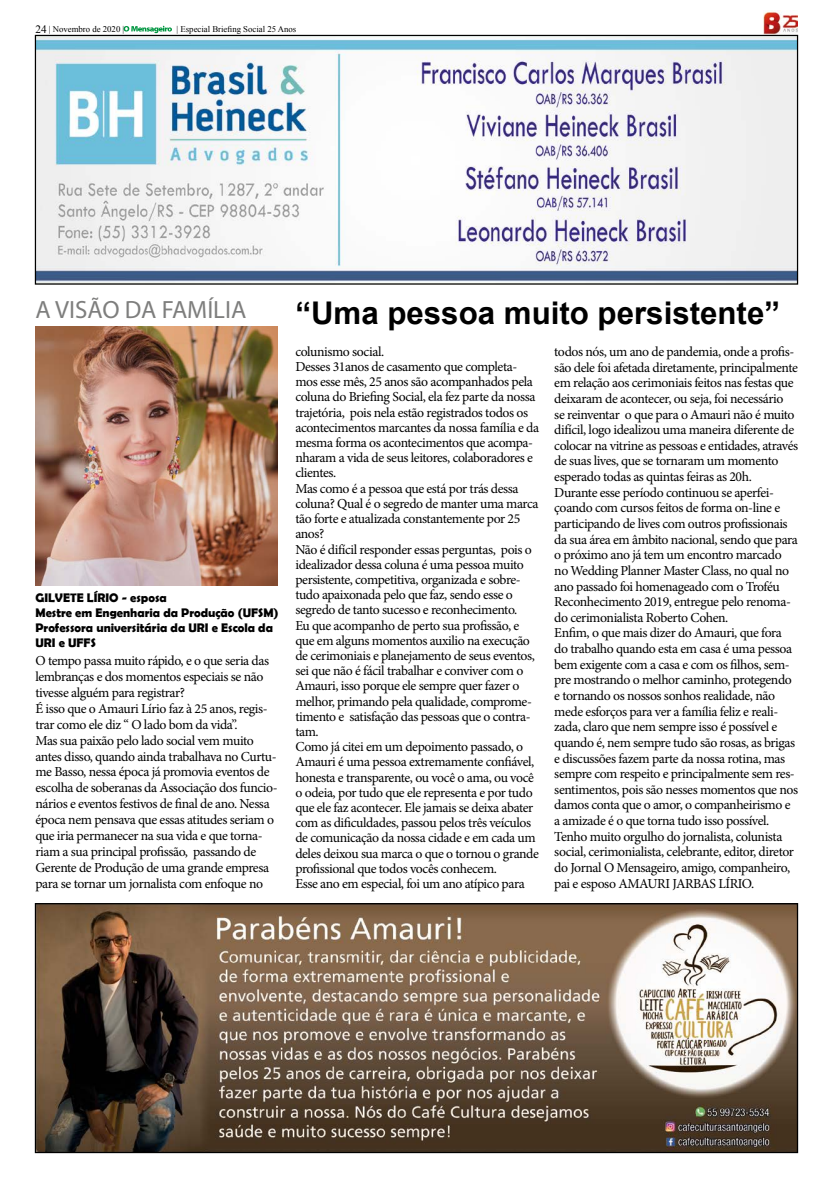
<style>
.page{position:relative;width:833px;height:1188px;background:#fff}
.page>*{position:absolute;margin:0;border:0;box-sizing:border-box;transform-origin:0 0}
.t1{font:700 31.25px "Arial";color:#000}
.t2{font:25px "Myriad Pro";color:#7e7e7d}
.t3{font:13.75px/15.2px "Minion Pro";letter-spacing:-.03em;color:#000}
.t4{font:700 12.5px/15px "Berlin Sans FB Demi";color:#000}
.t5{font:8.75px "Times New Roman";color:#000}
.s1{font-size:11.25px}
</style>
<div class="page">
<svg style="left:123px;top:26px;width:49px;height:7px"></svg>
<img style="left:763px;top:10px;width:34px;height:25px">
<img style="left:37px;top:37px;width:759px;height:245px">
<div style="left:35px;top:35px;width:763px;height:249px;border:1px solid #000"></div>
<img style="left:37px;top:904px;width:759px;height:246px">
<div style="left:35px;top:902px;width:763px;height:250px;border:1px solid #000"></div>
<img style="left:35px;top:326px;width:243px;height:259px">
<p class="t5" style="left:35px;top:23px;width:90px"><span class="s1">24</span> | Novembro de 2020 |</p>
<p class="t5" style="left:177px;top:23px;width:121px">| Especial Briefing Social 25 Anos</p>
<h2 class="t2" style="left:35px;top:294px;width:212px">A VISÃO DA FAMÍLIA</h2>
<p class="t4" style="left:35px;top:590px;width:245px">GILVETE LÍRIO - esposa<br>Mestre em Engenharia da Produção (UFSM)<br>Professora universitária da URI e Escola da<br>URI e UFFS</p>
<p class="t3" style="left:35px;top:652px;width:244px;line-height:15.9px">O tempo passa muito rápido, e o que seria das lembranças e dos momentos especiais se não tivesse alguém para registrar?<br>É isso que o Amauri Lírio faz à 25 anos, regis&shy;trar como ele diz “ O lado bom da vida”.<br>Mas sua paixão pelo lado social vem muito antes disso, quando ainda trabalhava no Curtu&shy;me Basso, nessa época já promovia eventos de escolha de soberanas da Associação dos funcio&shy;nários e eventos festivos de final de ano. Nessa época nem pensava que essas atitudes seriam o que iria permanecer na sua vida e que torna&shy;riam a sua principal profissão, passando de Gerente de Produção de uma grande empresa para se tornar um jornalista com enfoque no</p>
<h1 class="t1" style="left:295px;top:292px;width:486px">“Uma pessoa muito persistente”</h1>
<p class="t3" style="left:295px;top:344px;width:245px">colunismo social.<br>Desses 31anos de casamento que completa&shy;mos esse mês, 25 anos são acompanhados pela coluna do Briefing Social, ela fez parte da nossa trajetória, pois nela estão registrados todos os acontecimentos marcantes da nossa família e da mesma forma os acontecimentos que acompa&shy;nharam a vida de seus leitores, colaboradores e clientes.<br>Mas como é a pessoa que está por trás dessa coluna? Qual é o segredo de manter uma marca tão forte e atualizada constantemente por 25 anos?<br>Não é difícil responder essas perguntas, pois o idealizador dessa coluna é uma pessoa muito persistente, competitiva, organizada e sobre&shy;tudo apaixonada pelo que faz, sendo esse o segredo de tanto sucesso e reconhecimento.<br>Eu que acompanho de perto sua profissão, e que em alguns momentos auxilio na execução de cerimoniais e planejamento de seus eventos, sei que não é fácil trabalhar e conviver com o Amauri, isso porque ele sempre quer fazer o melhor, primando pela qualidade, comprome&shy;timento e satisfação das pessoas que o contra&shy;tam.<br>Como já citei em um depoimento passado, o Amauri é uma pessoa extremamente confiável, honesta e transparente, ou você o ama, ou você o odeia, por tudo que ele representa e por tudo que ele faz acontecer. Ele jamais se deixa abater com as dificuldades, passou pelos três veículos de comunicação da nossa cidade e em cada um deles deixou sua marca o que o tornou o grande profissional que todos vocês conhecem.<br>Esse ano em especial, foi um ano atípico para</p>
<p class="t3" style="left:554px;top:344px;width:245px;line-height:15.6px">todos nós, um ano de pandemia, onde a profis&shy;são dele foi afetada diretamente, principalmente em relação aos cerimoniais feitos nas festas que deixaram de acontecer, ou seja, foi necessário<br>se reinventar o que para o Amauri não é muito difícil, logo idealizou uma maneira diferente de colocar na vitrine as pessoas e entidades, através de suas lives, que se tornaram um momento esperado todas as quintas feiras as 20h.<br>Durante esse período continuou se aperfei&shy;çoando com cursos feitos de forma on-line e participando de lives com outros profissionais da sua área em âmbito nacional, sendo que para o próximo ano já tem um encontro marcado no Wedding Planner Master Class, no qual no ano passado foi homenageado com o Troféu Reconhecimento 2019, entregue pelo renoma&shy;do cerimonialista Roberto Cohen.<br>Enfim, o que mais dizer do Amauri, que fora do trabalho quando esta em casa é uma pessoa bem exigente com a casa e com os filhos, sem&shy;pre mostrando o melhor caminho, protegendo e tornando os nossos sonhos realidade, não mede esforços para ver a família feliz e reali&shy;zada, claro que nem sempre isso é possível e quando é, nem sempre tudo são rosas, as brigas e discussões fazem parte da nossa rotina, mas sempre com respeito e principalmente sem res&shy;sentimentos, pois são nesses momentos que nos damos conta que o amor, o companheirismo e a amizade é o que torna tudo isso possível.<br>Tenho muito orgulho do jornalista, colunista social, cerimonialista, celebrante, editor, diretor do Jornal O Mensageiro, amigo, companheiro, pai e esposo AMAURI JARBAS LÍRIO.</p>
</div>
